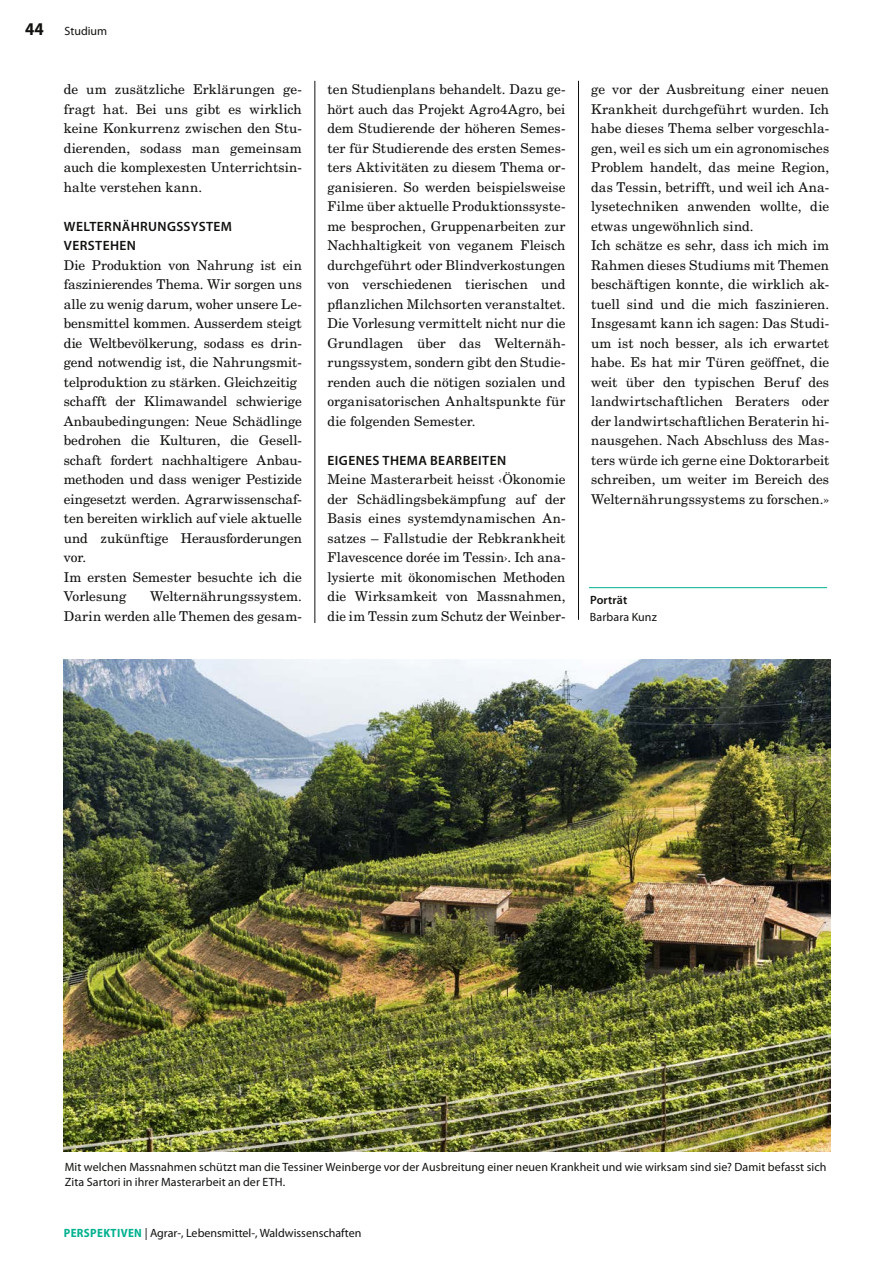
<style>
.page{position:relative;width:893px;height:1263px;background:#fff}
.page>*{position:absolute;margin:0;border:0;box-sizing:border-box;transform-origin:0 0}
.t1{font:700 semi-condensed 18px "Myriad Pro";color:#11110f}
.t2{font:13.5px/19.5px "New Century Schlbk LT Std";color:#11110f;text-align:justify}
.t3{font:600 13.5px/19.5px "Myriad Pro";letter-spacing:.03em;color:#11110f}
.t4{font:12px/15px "Myriad Pro";letter-spacing:.005em;color:#11110f}
.t5{font:600 12px "Myriad Pro";letter-spacing:.005em;color:#11110f}
.s1{font-weight:700;font-stretch:semi-condensed;color:#00b18f}
</style>
<div class="page">
<hr style="left:589px;top:587px;width:238px;height:1px;background:#00b18f">
<hr style="left:315px;top:81px;width:1px;height:542px;background:#11110f">
<hr style="left:578px;top:81px;width:1px;height:539px;background:#11110f">
<img style="left:64px;top:660px;width:767px;height:491px">
<h1 class="t1" style="left:25px;top:17px;width:20px">44</h1>
<p class="t4" style="left:65px;top:23px;width:44px">Studium</p>
<p class="t2" style="left:64px;top:80px;width:240px">de um zusätzliche Erklärungen ge&shy;fragt hat. Bei uns gibt es wirklich keine Konkurrenz zwischen den Stu&shy;dierenden, sodass man gemeinsam auch die komplexesten Unterrichtsin&shy;halte verstehen kann.</p>
<p class="t3" style="left:64px;top:216px;width:170px">WELTERNÄHRUNGSSYSTEM<br>VERSTEHEN</p>
<p class="t2" style="left:64px;top:255px;width:240px;text-align:left">Die Produktion von Nahrung ist ein faszinierendes Thema. Wir sorgen uns alle zu wenig darum, woher unsere Le&shy;bensmittel kommen. Ausserdem steigt die Weltbevölkerung, sodass es drin&shy;gend notwendig ist, die Nahrungsmit&shy;telproduktion zu stärken. Gleichzeitig schafft der Klimawandel schwierige Anbaubedingungen: Neue Schädlinge bedrohen die Kulturen, die Gesell&shy;schaft fordert nachhaltigere Anbau&shy;methoden und dass weniger Pestizide eingesetzt werden. Agrarwissenschaf&shy;ten bereiten wirklich auf viele aktuelle und zukünftige Herausforderungen vor.<br>Im ersten Semester besuchte ich die Vorlesung</p>
<p class="t2" style="left:64px;top:587px;width:240px;text-align:right">Welternährungssystem.<br>Darin werden alle Themen des gesam-</p>
<p class="t2" style="left:327px;top:80px;width:240px">ten Studienplans behandelt. Dazu ge&shy;hört auch das Projekt Agro4Agro, bei dem Studierende der höheren Semes&shy;ter für Studierende des ersten Semes&shy;ters Aktivitäten zu diesem Thema or&shy;ganisieren. So werden beispielsweise Filme über aktuelle Produktionssyste&shy;me besprochen, Gruppenarbeiten zur Nachhaltigkeit von veganem Fleisch durchgeführt oder Blindverkostungen von verschiedenen tierischen und pflanzlichen Milchsorten veranstaltet.<br>Die Vorlesung vermittelt nicht nur die Grundlagen über das Welternäh&shy;rungssystem, sondern gibt den Studie&shy;renden auch die nötigen sozialen und organisatorischen Anhaltspunkte für die folgenden Semester.</p>
<p class="t3" style="left:328px;top:450px;width:180px">EIGENES THEMA BEARBEITEN</p>
<p class="t2" style="left:327px;top:470px;width:240px">Meine Masterarbeit heisst ‹Ökonomie der Schädlingsbekämpfung auf der Basis eines systemdynamischen An&shy;satzes – Fallstudie der Rebkrankheit Flavescence dorée im Tessin›. Ich ana&shy;lysierte mit ökonomischen Methoden die Wirksamkeit von Massnahmen, die im Tessin zum Schutz der Weinber-</p>
<p class="t2" style="left:591px;top:80px;width:240px;text-align:left">ge vor der Ausbreitung einer neuen Krankheit durchgeführt wurden. Ich habe dieses Thema selber vorgeschla&shy;gen, weil es sich um ein agronomisches Problem handelt, das meine Region, das Tessin, betrifft, und weil ich Ana&shy;lysetechniken anwenden wollte, die etwas ungewöhnlich sind.<br>Ich schätze es sehr, dass ich mich im Rahmen dieses Studiums mit Themen beschäftigen konnte, die wirklich ak&shy;tuell sind und die mich faszinieren.<br>Insgesamt kann ich sagen: Das Studi&shy;um ist noch besser, als ich erwartet habe. Es hat mir Türen geöffnet, die weit über den typischen Beruf des landwirtschaftlichen Beraters oder der landwirtschaftlichen Beraterin hi&shy;nausgehen. Nach Abschluss des Mas&shy;ters würde ich gerne eine Doktorarbeit schreiben, um weiter im Bereich des Welternährungssystems zu forschen.»</p>
<p class="t5" style="left:590px;top:593px;width:39px">Porträt</p>
<p class="t4" style="left:590px;top:609px;width:68px">Barbara Kunz</p>
<p class="t4" style="left:65px;top:1159px;width:763px">Mit welchen Massnahmen schützt man die Tessiner Weinberge vor der Ausbreitung einer neuen Krankheit und wie wirksam sind sie? Damit befasst sich<br>Zita Sartori in ihrer Masterarbeit an der ETH.</p>
<p class="t4" style="left:64px;top:1225px;width:299px"><span class="s1">PERSPEKTIVEN</span> | Agrar-, Lebensmittel-, Waldwissenschaften</p>
</div>
